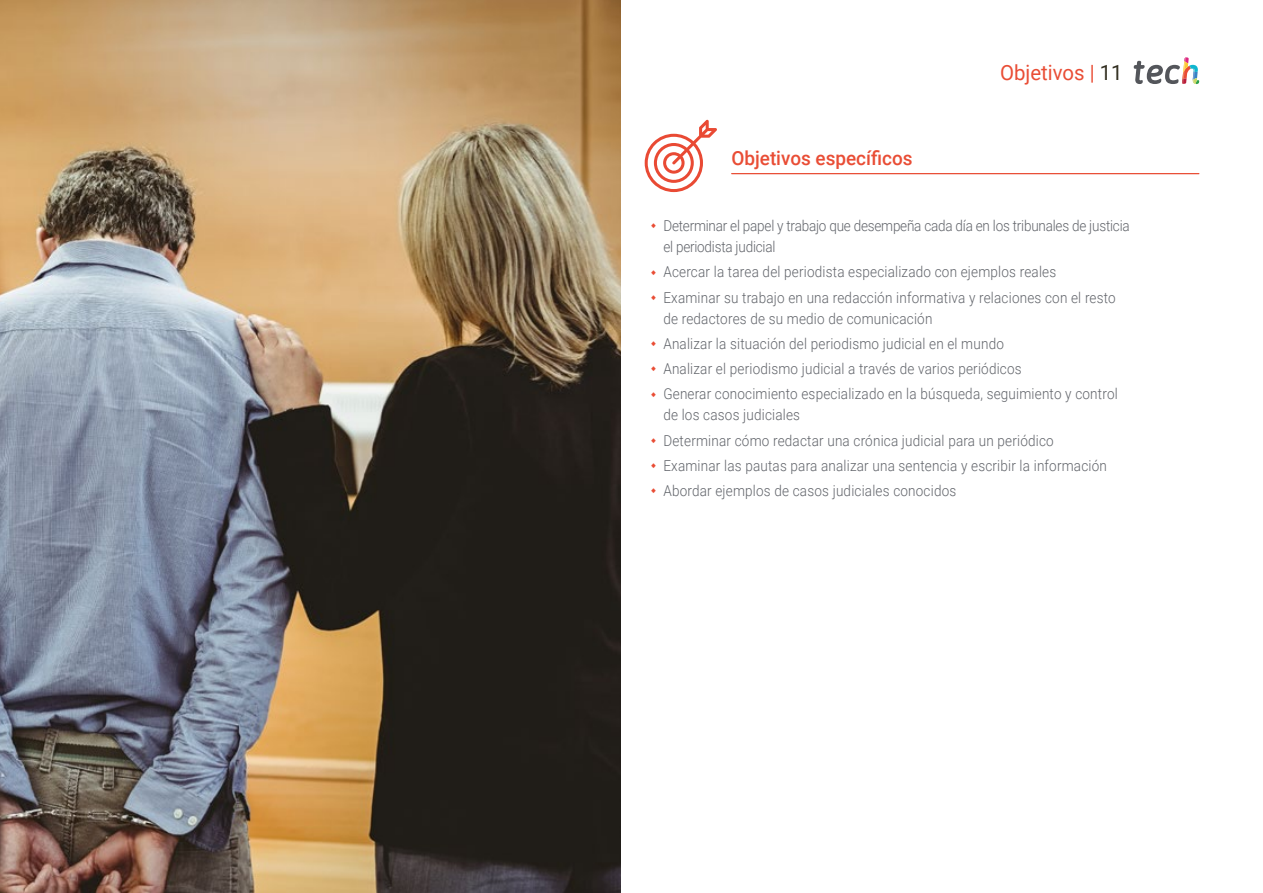
<style>
.page{position:relative;width:1263px;height:893px;background:#fff}
.page>*{position:absolute;margin:0;border:0;box-sizing:border-box;transform-origin:0 0}
.t1{font:21px "Roboto";color:#e94d35}
.t2{font:500 19.5px "Roboto";color:#e94d35}
.t3{font:300 15px/25.2px "Roboto";letter-spacing:.015em;color:#61646a;scale:.9 1}
.t4{font:300 15px/21px "Roboto";letter-spacing:-.015em;color:#61646a;scale:.9 1}
.s1{color:#312e20}
</style>
<div class="page">
<hr style="left:731px;top:173px;width:468px;height:1px;background:#e94d35">
<svg style="left:645px;top:120px;width:72px;height:72px"></svg>
<img style="left:0;top:0;width:621px;height:893px">
<svg style="left:1134px;top:57px;width:65px;height:27px"></svg>
<h2 class="t2" style="left:731px;top:145px;width:183px">Objetivos específicos</h2>
<h1 class="t1" style="left:1000px;top:57px;width:124px">Objetivos | <span class="s1">11</span></h1>
<p class="t4" style="left:663px;top:215px;width:520px">Determinar el papel y trabajo que desempeña cada día en los tribunales de justicia el periodista judicial</p>
<p class="t3" style="left:663px;top:259px;width:504px">Acercar la tarea del periodista especializado con ejemplos reales<br>Examinar su trabajo en una redacción informativa y relaciones con el resto</p>
<p class="t3" style="left:663px;top:305px;width:506px">de redactores de su medio de comunicación<br>Analizar la situación del periodismo judicial en el mundo<br>Analizar el periodismo judicial a través de varios periódicos<br>Generar conocimiento especializado en la búsqueda, seguimiento y control</p>
<p class="t3" style="left:663px;top:402px;width:494px">de los casos judiciales<br>Determinar cómo redactar una crónica judicial para un periódico Examinar las pautas para analizar una sentencia y escribir la información Abordar ejemplos de casos judiciales conocidos</p>
</div>
